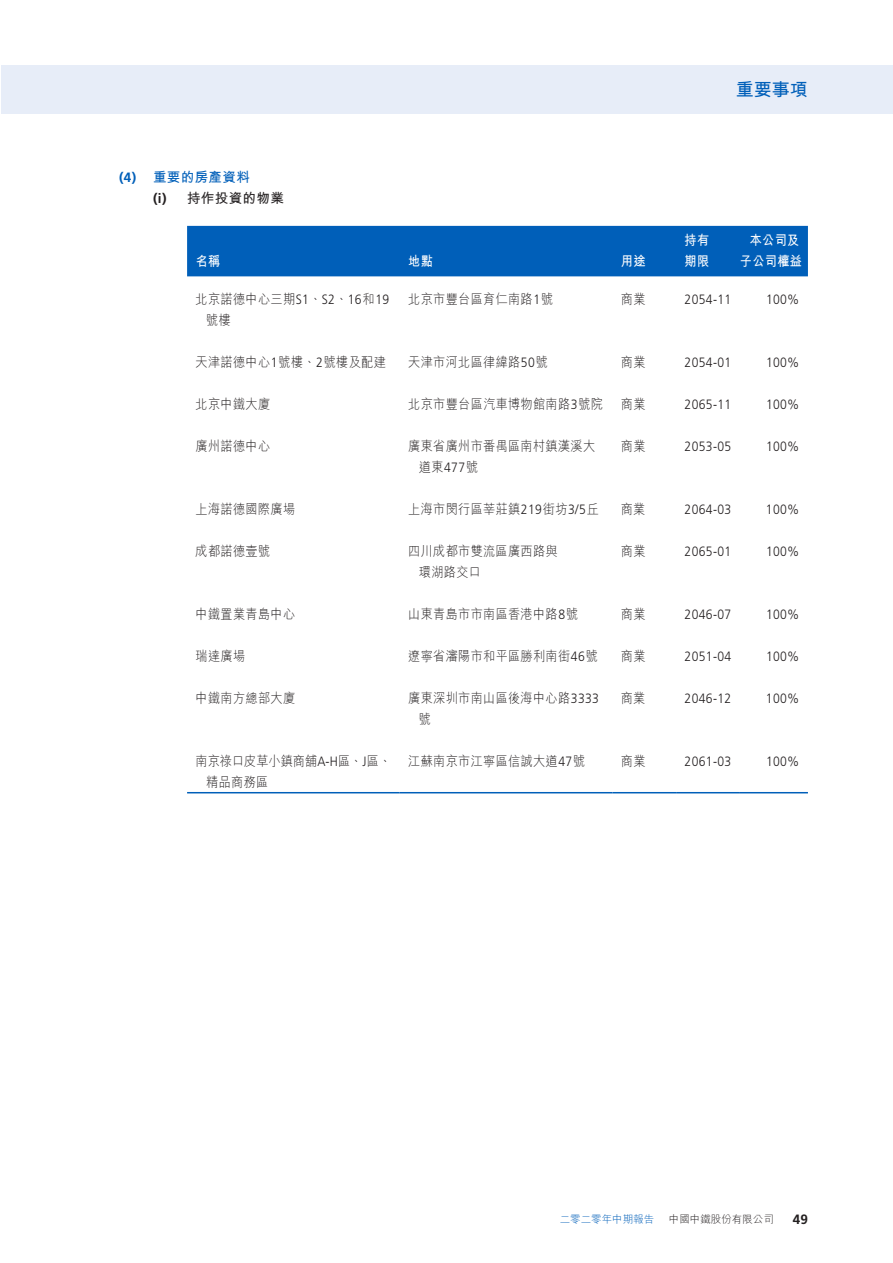
<style>
.page{position:relative;width:893px;height:1263px;background:#fff}
.page>*{position:absolute;margin:0;border:0;box-sizing:border-box;transform-origin:0 0}
.t1{font:700 18px "M Hei HK";color:#005fb9}
.t2{font:300 13.5px/21px "M Hei HK";letter-spacing:.03em;color:#231f20;scale:.9 1}
.t3{font:300 13.5px "Frutiger LT Std";letter-spacing:.03em;color:#231f20;scale:.9 1}
.t4{font:300 13.5px/21px "M Hei HK";color:#231f20;scale:.9 1}
.t5{font:700 13.5px/21px "M Hei HK";letter-spacing:.03em;color:#005fb9}
.t6{font:700 13.5px/21px "M Hei HK";letter-spacing:.03em;color:#fff;scale:.9 1}
.t7{font:700 13.5px "Frutiger LT Std";color:#231f20}
.t8{font:300 10.5px "M Hei HK";color:#231f20}
.t9{font:300 10.5px "M Hei HK";color:#005fb9}
.s1{font-family:"Frutiger LT Std"}
.s2{font-family:"Frutiger LT Std";color:#231f20}
.s3{color:#231f20}
</style>
<div class="page">
<div style="left:2px;top:65px;width:891px;height:49px;background:#e7edf8"></div>
<div style="left:187px;top:226px;width:621px;height:50px;background:#005fb9"></div>
<hr style="left:187px;top:792px;width:213px;height:1px;background:#005fb9">
<hr style="left:400px;top:792px;width:212px;height:1px;background:#005fb9">
<hr style="left:612px;top:792px;width:64px;height:1px;background:#005fb9">
<hr style="left:676px;top:792px;width:64px;height:1px;background:#005fb9">
<hr style="left:740px;top:792px;width:68px;height:1px;background:#005fb9">
<p class="t5" style="left:153px;top:166px;width:132px;text-indent:-34px"><span class="s1">(4)</span> 重要的房產資料<br><span class="s2">(i)</span> <span class="s3">持作投資的物業</span></p>
<p class="t6" style="left:196px;top:250px;width:29px">名稱</p>
<p class="t6" style="left:408px;top:250px;width:29px">地點</p>
<p class="t6" style="left:621px;top:250px;width:29px">用途</p>
<h1 class="t1" style="left:736px;top:76px;width:73px">重要事項</h1>
<p class="t6" style="left:685px;top:229px;width:29px">持有期限</p>
<p class="t6" style="left:740px;top:229px;width:71px;text-align:center">本公司及子公司權益</p>
<p class="t2" style="left:206px;top:288px;width:205px;text-indent:-11px">北京諾德中心三期<span class="s1">S1</span>、<span class="s1">S2</span>、<span class="s1">16</span>和<span class="s1">19</span>號樓</p>
<p class="t2" style="left:408px;top:288px;width:163px">北京市豐台區育仁南路<span class="s1">1</span>號</p>
<p class="t2" style="left:621px;top:288px;width:29px">商業</p>
<p class="t3" style="left:685px;top:292px;width:53px">2054-11</p>
<p class="t3" style="left:766px;top:292px;width:39px">100%</p>
<p class="t2" style="left:196px;top:351px;width:213px">天津諾德中心<span class="s1">1</span>號樓、<span class="s1">2</span>號樓及配建</p>
<p class="t2" style="left:408px;top:351px;width:157px">天津市河北區律緯路<span class="s1">50</span>號</p>
<p class="t2" style="left:621px;top:351px;width:29px">商業</p>
<p class="t3" style="left:685px;top:355px;width:53px">2054-01</p>
<p class="t3" style="left:766px;top:355px;width:39px">100%</p>
<p class="t2" style="left:196px;top:393px;width:84px">北京中鐵大廈</p>
<p class="t2" style="left:408px;top:393px;width:218px">北京市豐台區汽車博物館南路<span class="s1">3</span>號院</p>
<p class="t2" style="left:621px;top:393px;width:29px">商業</p>
<p class="t3" style="left:685px;top:397px;width:53px">2065-11</p>
<p class="t3" style="left:766px;top:397px;width:39px">100%</p>
<p class="t2" style="left:196px;top:435px;width:84px">廣州諾德中心</p>
<p class="t2" style="left:419px;top:435px;width:197px;text-indent:-11px">廣東省廣州市番禺區南村鎮漢溪大道東<span class="s1">477</span>號</p>
<p class="t2" style="left:621px;top:435px;width:29px">商業</p>
<p class="t3" style="left:685px;top:439px;width:53px">2053-05</p>
<p class="t3" style="left:766px;top:439px;width:39px">100%</p>
<p class="t2" style="left:196px;top:498px;width:112px">上海諾德國際廣場</p>
<p class="t2" style="left:408px;top:498px;width:213px">上海市閔行區莘莊鎮<span class="s1">219</span>街坊<span class="s1">3/5</span>丘</p>
<p class="t2" style="left:621px;top:498px;width:29px">商業</p>
<p class="t3" style="left:685px;top:502px;width:53px">2064-03</p>
<p class="t3" style="left:766px;top:502px;width:39px">100%</p>
<p class="t2" style="left:196px;top:540px;width:84px">成都諾德壹號</p>
<p class="t2" style="left:419px;top:540px;width:156px;text-indent:-11px">四川成都市雙流區廣西路與環湖路交口</p>
<p class="t2" style="left:621px;top:540px;width:29px">商業</p>
<p class="t3" style="left:685px;top:544px;width:53px">2065-01</p>
<p class="t3" style="left:766px;top:544px;width:39px">100%</p>
<p class="t2" style="left:196px;top:603px;width:112px">中鐵置業青島中心</p>
<p class="t2" style="left:408px;top:603px;width:190px">山東青島市市南區香港中路<span class="s1">8</span>號</p>
<p class="t2" style="left:621px;top:603px;width:29px">商業</p>
<p class="t3" style="left:685px;top:607px;width:53px">2046-07</p>
<p class="t3" style="left:766px;top:607px;width:39px">100%</p>
<p class="t2" style="left:196px;top:645px;width:57px">瑞達廣場</p>
<p class="t2" style="left:408px;top:645px;width:212px">遼寧省瀋陽市和平區勝利南街<span class="s1">46</span>號</p>
<p class="t2" style="left:621px;top:645px;width:29px">商業</p>
<p class="t3" style="left:685px;top:649px;width:53px">2051-04</p>
<p class="t3" style="left:766px;top:649px;width:39px">100%</p>
<p class="t2" style="left:196px;top:687px;width:112px">中鐵南方總部大廈</p>
<p class="t2" style="left:419px;top:687px;width:202px;text-indent:-11px">廣東深圳市南山區後海中心路<span class="s1">3333</span>號</p>
<p class="t2" style="left:621px;top:687px;width:29px">商業</p>
<p class="t3" style="left:685px;top:691px;width:53px">2046-12</p>
<p class="t3" style="left:766px;top:691px;width:39px">100%</p>
<p class="t4" style="left:206px;top:750px;width:207px;text-indent:-11px">南京祿口皮草小鎮商舖<span class="s1">A-H</span>區、<span class="s1">J</span>區、精品商務區</p>
<p class="t2" style="left:408px;top:750px;width:198px">江蘇南京市江寧區信誠大道<span class="s1">47</span>號</p>
<p class="t2" style="left:621px;top:750px;width:29px">商業</p>
<p class="t3" style="left:685px;top:754px;width:53px">2061-03</p>
<p class="t3" style="left:766px;top:754px;width:39px">100%</p>
<p class="t9" style="left:560px;top:1214px;width:96px">二零二零年中期報告</p>
<p class="t8" style="left:669px;top:1214px;width:106px">中國中鐵股份有限公司</p>
<p class="t7" style="left:793px;top:1211px;width:17px">49</p>
</div>
